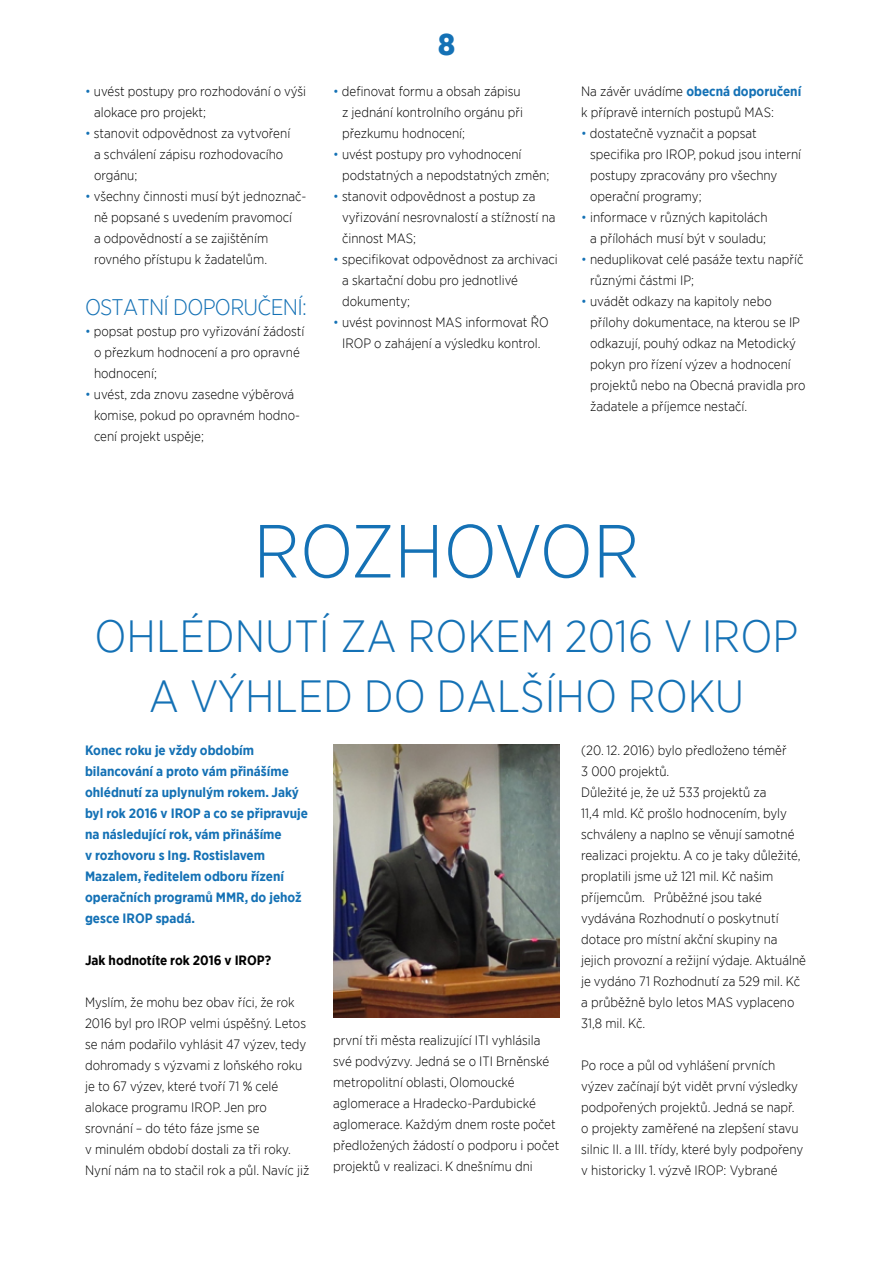
<style>
.page{position:relative;width:893px;height:1263px;background:#fff}
.page>*{position:absolute;margin:0;border:0;box-sizing:border-box;transform-origin:0 0}
.t1{font:300 75px "Gotham Narrow";color:#1471b5}
.t2{font:300 45px/60px "Gotham Narrow";color:#1471b5;text-align:center}
.t3{font:900 30px "Gotham Narrow";color:#1471b5}
.t4{font:300 22.5px "Gotham Narrow";letter-spacing:-.03em;color:#1471b5}
.t5{font:300 13.5px/21px "Gotham Narrow";color:#000}
.t6{font:700 13.5px/21px "Gotham Narrow";color:#1471b5}
.t7{font:700 13.5px "Gotham Narrow";color:#000}
.s1{color:#1471b5}
.s2{font-weight:700;color:#1471b5}
</style>
<div class="page">
<img style="left:333px;top:744px;width:227px;height:273px">
<p class="t5" style="left:94px;top:80px;width:213px;text-indent:-9px"><span class="s1">•</span> uvést postupy pro rozhodování o výši alokace pro projekt;</p>
<p class="t5" style="left:94px;top:122px;width:198px;text-indent:-9px"><span class="s1">•</span> stanovit odpovědnost za vytvoření a schválení zápisu rozhodovacího orgánu;</p>
<p class="t5" style="left:94px;top:185px;width:214px;text-indent:-9px"><span class="s1">•</span> všechny činnosti musí být jednoznač&shy;ně popsané s uvedením pravomocí<br>a odpovědností a se zajištěním rovného přístupu k žadatelům.</p>
<h3 class="t4" style="left:85px;top:293px;width:223px">OSTATNÍ DOPORUČENÍ:</h3>
<p class="t5" style="left:94px;top:320px;width:212px;text-indent:-9px"><span class="s1">•</span> popsat postup pro vyřizování žádostí o přezkum hodnocení a pro opravné hodnocení;</p>
<p class="t5" style="left:94px;top:383px;width:208px;text-indent:-9px"><span class="s1">•</span> uvést, zda znovu zasedne výběrová komise, pokud po opravném hodno&shy;cení projekt uspěje;</p>
<h3 class="t3" style="left:438px;top:24px;width:18px">8</h3>
<p class="t5" style="left:342px;top:80px;width:182px;text-indent:-9px"><span class="s1">•</span> definovat formu a obsah zápisu z jednání kontrolního orgánu při přezkumu hodnocení;</p>
<p class="t5" style="left:342px;top:143px;width:209px;text-indent:-9px"><span class="s1">•</span> uvést postupy pro vyhodnocení podstatných a nepodstatných změn;</p>
<p class="t5" style="left:342px;top:185px;width:215px;text-indent:-9px"><span class="s1">•</span> stanovit odpovědnost a postup za vyřizování nesrovnalostí a stížností na činnost MAS;</p>
<p class="t5" style="left:342px;top:248px;width:217px;text-indent:-9px"><span class="s1">•</span> specifikovat odpovědnost za archivaci a skartační dobu pro jednotlivé dokumenty;</p>
<p class="t5" style="left:333px;top:311px;width:217px;text-align:center"><span class="s1">•</span> uvést povinnost MAS informovat ŘO<br>IROP o zahájení a výsledku kontrol.</p>
<p class="t5" style="left:581px;top:80px;width:222px">Na závěr uvádíme <span class="s2">obecná doporučení </span>k přípravě interních postupů MAS:</p>
<p class="t5" style="left:590px;top:122px;width:212px;text-indent:-9px"><span class="s1">•</span> dostatečně vyznačit a popsat specifika pro IROP, pokud jsou interní postupy zpracovány pro všechny operační programy;</p>
<p class="t5" style="left:581px;top:206px;width:188px;text-align:center"><span class="s1">•</span> informace v různých kapitolách a přílohách musí být v souladu;</p>
<p class="t5" style="left:590px;top:248px;width:215px;text-indent:-9px"><span class="s1">•</span> neduplikovat celé pasáže textu napříč různými částmi IP;</p>
<p class="t5" style="left:590px;top:290px;width:217px;text-indent:-9px"><span class="s1">•</span> uvádět odkazy na kapitoly nebo přílohy dokumentace, na kterou se IP odkazují, pouhý odkaz na Metodický pokyn pro řízení výzev a hodnocení projektů nebo na Obecná pravidla pro žadatele a příjemce nestačí.</p>
<h1 class="t1" style="left:253px;top:505px;width:388px">ROZHOVOR</h1>
<h2 class="t2" style="left:95px;top:606px;width:705px">OHLÉDNUTÍ ZA ROKEM 2016 V IROP<br>A VÝHLED DO DALŠÍHO ROKU</h2>
<p class="t6" style="left:85px;top:740px;width:224px">Konec roku je vždy obdobím bilancování a proto vám přinášíme ohlédnutí za uplynulým rokem. Jaký byl rok 2016 v IROP a co se připravuje na následující rok, vám přinášíme<br>v rozhovoru s Ing. Rostislavem<br>Mazalem, ředitelem odboru řízení operačních programů MMR, do jehož gesce IROP spadá.</p>
<p class="t7" style="left:85px;top:952px;width:188px">Jak hodnotíte rok 2016 v IROP?</p>
<p class="t5" style="left:85px;top:991px;width:226px">Myslím, že mohu bez obav říci, že rok 2016 byl pro IROP velmi úspěšný. Letos se nám podařilo vyhlásit 47 výzev, tedy dohromady s výzvami z loňského roku je to 67 výzev, které tvoří 71 % celé alokace programu IROP. Jen pro srovnání – do této fáze jsme se<br>v minulém období dostali za tři roky.<br>Nyní nám na to stačil rok a půl. Navíc již</p>
<p class="t5" style="left:581px;top:739px;width:226px">(20. 12. 2016) bylo předloženo téměř<br>3 000 projektů.<br>Důležité je, že už 533 projektů za<br>11,4 mld. Kč prošlo hodnocením, byly schváleny a naplno se věnují samotné realizaci projektu. A co je taky důležité, proplatili jsme už 121 mil. Kč našim příjemcům. Průběžné jsou také vydávána Rozhodnutí o poskytnutí dotace pro místní akční skupiny na jejich provozní a režijní výdaje. Aktuálně je vydáno 71 Rozhodnutí za 529 mil. Kč a průběžně bylo letos MAS vyplaceno 31,8 mil. Kč.</p>
<p class="t5" style="left:581px;top:1055px;width:224px">Po roce a půl od vyhlášení prvních výzev začínají být vidět první výsledky podpořených projektů. Jedná se např. o projekty zaměřené na zlepšení stavu silnic II. a III. třídy, které byly podpořeny v historicky 1. výzvě IROP: Vybrané</p>
<p class="t5" style="left:333px;top:1029px;width:228px">první tři města realizující ITI vyhlásila své podvýzvy. Jedná se o ITI Brněnské metropolitní oblasti, Olomoucké aglomerace a Hradecko-Pardubické aglomerace. Každým dnem roste počet předložených žádostí o podporu i počet projektů v realizaci. K dnešnímu dni</p>
</div>
